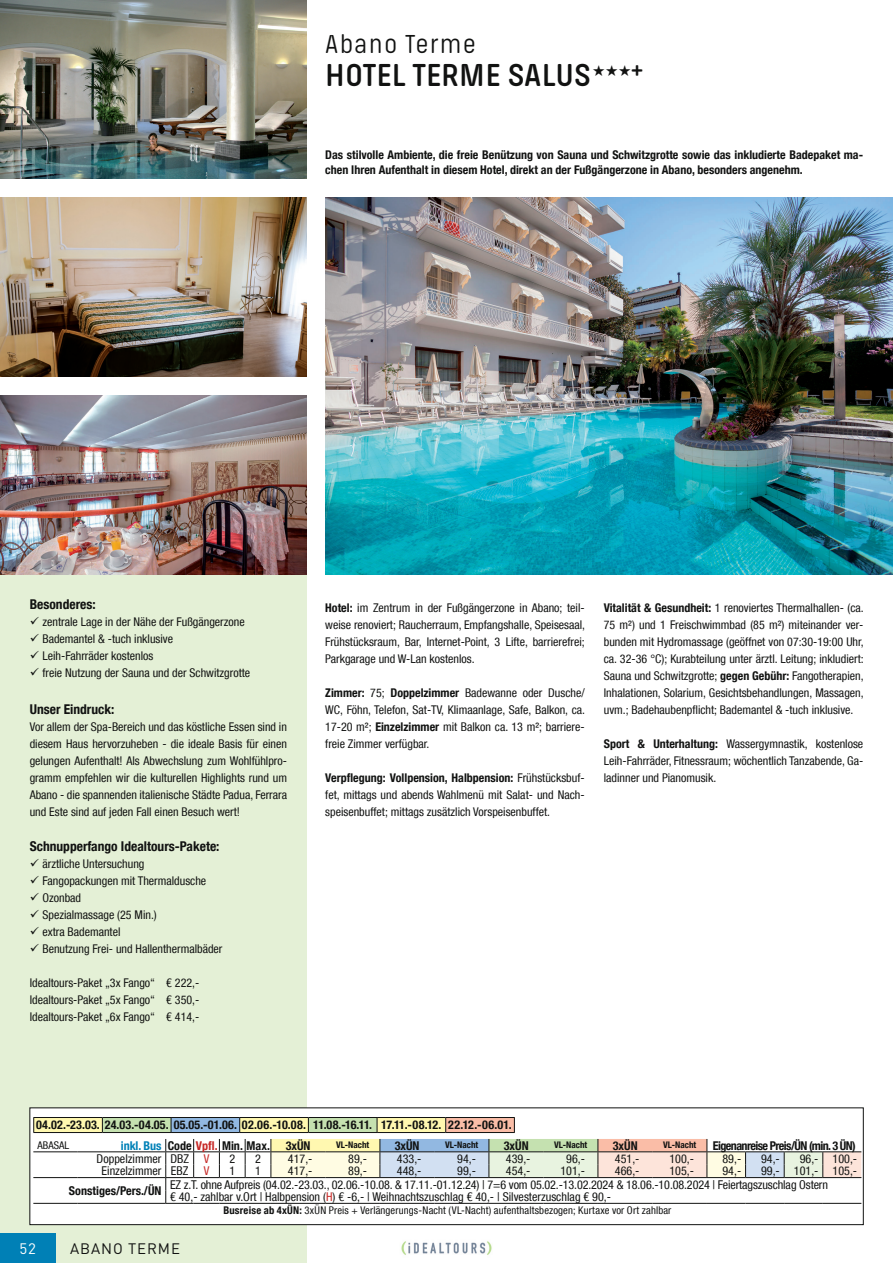
<style>
.page{position:relative;width:893px;height:1263px;background:#fff}
.page>*{position:absolute;margin:0;border:0;box-sizing:border-box;transform-origin:0 0}
.Reisetitel_Hotel{font:600 33px "Pilcrow Soft";letter-spacing:.005em;color:#111211}
.Ort{font:27px "Pilcrow Soft";letter-spacing:.045em;color:#111211}
.Kapitel{font:15px "DINOT";letter-spacing:.06em;color:#111211}
.t1{font:15px "DINOT";color:#fff}
.Ueberschrift4{font:700 condensed 13.5px "Helvetica Neue LT Com";color:#111211}
.Normaltext_schwarz_Tabelle{font:700 condensed 13.5px "Helvetica Neue LT Com";color:#111211}
.t2{font:condensed 12.15px/12.5px "Helvetica Neue LT Com";color:#111211}
.t3{font:700 condensed 12.15px "Helvetica Neue LT Com";letter-spacing:.02em;color:#111211}
.t4{font:700 condensed 12.15px "Helvetica Neue LT Com";color:#111211}
.t5{font:700 condensed 12.15px "Helvetica Neue LT Com";letter-spacing:-.05em;color:#111211}
.t6{font:condensed 12.15px "Helvetica Neue LT Com";color:#c62826}
.Normaltext_schwarz{font:condensed 12px/17px "Helvetica Neue LT Com";color:#111211;text-align:justify}
.Normaltext_schwarz_Tabelle-2{font:condensed 12px/17px "Helvetica Neue LT Com";color:#111211;text-align:justify}
.Einleitetext{font:700 condensed 12px/15.8px "Helvetica Neue LT Com";color:#111211}
.t7{font:condensed 10.65px "Helvetica Neue LT Com";letter-spacing:.015em;color:#111211}
.t8{font:700 condensed 9.15px "Helvetica Neue LT Com";color:#111211}
.s1{font-weight:700}
.s2{color:#0081b7}
.s3{color:#c62826}
</style>
<div class="page">
<div style="left:0;top:574px;width:306px;height:689px;background:#e4f0d6"></div>
<svg style="left:32px;top:1110px;width:829px;height:113px"></svg>
<div style="left:30px;top:1108px;width:833px;height:117px;border:1px solid #111211"></div>
<img style="left:401px;top:1241px;width:91px;height:14px">
<div style="left:0;top:1233px;width:55px;height:30px;background:#0080b6"></div>
<img style="left:0;top:0;width:306px;height:179px">
<img style="left:325px;top:198px;width:568px;height:376px">
<img style="left:0;top:395px;width:306px;height:179px">
<img style="left:0;top:198px;width:306px;height:178px">
<p class="Ort" style="left:325px;top:31px;width:152px">Abano Terme</p>
<p class="Reisetitel_Hotel" style="left:325px;top:59px;width:320px">HOTEL TERME SALUS <sup>+</sup></p>
<p class="Einleitetext" style="left:325px;top:147px;width:539px">Das stilvolle Ambiente, die freie Benützung von Sauna und Schwitzgrotte sowie das inkludierte Badepaket ma&shy;chen Ihren Aufenthalt in diesem Hotel, direkt an der Fußgängerzone in Abano, besonders angenehm.</p>
<p class="Normaltext_schwarz_Tabelle" style="left:30px;top:596px;width:67px">Besonderes:</p>
<p class="Normaltext_schwarz" style="left:43px;top:613px;width:204px">zentrale Lage in der Nähe der Fußgängerzone</p>
<p class="Normaltext_schwarz" style="left:43px;top:630px;width:132px">Bademantel &amp; -tuch inklusive</p>
<p class="Normaltext_schwarz" style="left:43px;top:647px;width:112px">Leih-Fahrräder kostenlos</p>
<p class="Normaltext_schwarz" style="left:43px;top:664px;width:209px">freie Nutzung der Sauna und der Schwitzgrotte</p>
<p class="Ueberschrift4" style="left:30px;top:701px;width:86px">Unser Eindruck:</p>
<p class="Normaltext_schwarz_Tabelle-2" style="left:30px;top:718px;width:259px">Vor allem der Spa-Bereich und das köstliche Essen sind in diesem Haus hervorzuheben - die ideale Basis für einen gelungen Aufenthalt! Als Abwechslung zum Wohlfühlpro&shy;gramm empfehlen wir die kulturellen Highlights rund um Abano - die spannenden italienische Städte Padua, Ferrara und Este sind auf jeden Fall einen Besuch wert!</p>
<p class="Ueberschrift4" style="left:30px;top:838px;width:191px">Schnupperfango Idealtours-Pakete:</p>
<p class="Normaltext_schwarz" style="left:43px;top:855px;width:103px">ärztliche Untersuchung</p>
<p class="Normaltext_schwarz" style="left:43px;top:872px;width:165px">Fangopackungen mit Thermaldusche</p>
<p class="Normaltext_schwarz" style="left:43px;top:889px;width:40px">Ozonbad</p>
<p class="Normaltext_schwarz" style="left:43px;top:906px;width:116px">Spezialmassage (25 Min.)</p>
<p class="Normaltext_schwarz" style="left:43px;top:923px;width:79px">extra Bademantel</p>
<p class="Normaltext_schwarz" style="left:43px;top:940px;width:181px">Benutzung Frei- und Hallenthermalbäder</p>
<p class="Normaltext_schwarz" style="left:30px;top:974px;width:171px">Idealtours-Paket „3x Fango“ € 222,-</p>
<p class="Normaltext_schwarz" style="left:30px;top:991px;width:171px">Idealtours-Paket „5x Fango“ € 350,-</p>
<p class="Normaltext_schwarz" style="left:30px;top:1008px;width:171px">Idealtours-Paket „6x Fango“ € 414,-</p>
<p class="Normaltext_schwarz" style="left:325px;top:599px;width:261px"><span class="s1">Hotel:</span> im Zentrum in der Fußgängerzone in Abano; teil&shy;weise renoviert; Raucherraum, Empfangshalle, Speisesaal, Frühstücksraum, Bar, Internet-Point, 3 Lifte, barrierefrei; Parkgarage und W-Lan kostenlos.</p>
<p class="Normaltext_schwarz" style="left:325px;top:684px;width:261px"><span class="s1">Zimmer:</span> 75; <span class="s1">Doppelzimmer</span> Badewanne oder Dusche/ WC, Föhn, Telefon, Sat-TV, Klimaanlage, Safe, Balkon, ca.<br>17-20 m²; <span class="s1">Einzelzimmer</span> mit Balkon ca. 13 m²; barriere&shy;freie Zimmer verfügbar.</p>
<p class="Normaltext_schwarz" style="left:325px;top:770px;width:261px"><span class="s1">Verpflegung: Vollpension, Halbpension:</span> Frühstücksbuf&shy;fet, mittags und abends Wahlmenü mit Salat- und Nach&shy;speisenbuffet; mittags zusätzlich Vorspeisenbuffet.</p>
<p class="Normaltext_schwarz" style="left:604px;top:599px;width:261px"><span class="s1">Vitalität &amp; Gesundheit:</span> 1 renoviertes Thermalhallen- (ca.<br>75 m²) und 1 Freischwimmbad (85 m²) miteinander ver&shy;bunden mit Hydromassage (geöffnet von 07:30-19:00 Uhr, ca. 32-36 °C); Kurabteilung unter ärztl. Leitung; inkludiert:<br>Sauna und Schwitzgrotte; <span class="s1">gegen Gebühr:</span> Fangotherapien, Inhalationen, Solarium, Gesichtsbehandlungen, Massagen, uvm.; Badehaubenpflicht; Bademantel &amp; -tuch inklusive.</p>
<p class="Normaltext_schwarz" style="left:604px;top:735px;width:261px"><span class="s1">Sport &amp; Unterhaltung:</span> Wassergymnastik, kostenlose Leih-Fahrräder, Fitnessraum; wöchentlich Tanzabende, Ga&shy;ladinner und Pianomusik.</p>
<p class="t3" style="left:36px;top:1118px;width:477px">04.02.-23.03. 24.03.-04.05. 05.05.-01.06. 02.06.-10.08. 11.08.-16.11. 17.11.-08.12. 22.12.-06.01.</p>
<p class="t7" style="left:38px;top:1139px;width:33px">ABASAL</p>
<p class="t4" style="left:121px;top:1138px;width:150px"><span class="s2">inkl. Bus</span> Code <span class="s3">Vpfl.</span> Min. Max.</p>
<p class="t4" style="left:286px;top:1138px;width:26px">3xÜN</p>
<p class="t8" style="left:336px;top:1140px;width:35px">VL-Nacht</p>
<p class="t4" style="left:395px;top:1138px;width:26px">3xÜN</p>
<p class="t8" style="left:445px;top:1140px;width:35px">VL-Nacht</p>
<p class="t4" style="left:504px;top:1138px;width:26px">3xÜN</p>
<p class="t8" style="left:554px;top:1140px;width:35px">VL-Nacht</p>
<p class="t4" style="left:613px;top:1138px;width:26px">3xÜN</p>
<p class="t8" style="left:663px;top:1140px;width:35px">VL-Nacht</p>
<p class="t5" style="left:713px;top:1138px;width:144px">Eigenanreise Preis/ÜN (min. 3 ÜN)</p>
<p class="t2" style="left:97px;top:1152px;width:114px">Doppelzimmer DBZ <span class="s3">V</span></p>
<p class="t2" style="left:229px;top:1152px;width:7px">2</p>
<p class="t2" style="left:255px;top:1152px;width:7px">2</p>
<p class="t2" style="left:288px;top:1152px;width:26px">417,-</p>
<p class="t2" style="left:348px;top:1152px;width:20px">89,-</p>
<p class="t2" style="left:397px;top:1152px;width:26px">433,-</p>
<p class="t2" style="left:457px;top:1152px;width:20px">94,-</p>
<p class="t2" style="left:506px;top:1152px;width:26px">439,-</p>
<p class="t2" style="left:566px;top:1152px;width:20px">96,-</p>
<p class="t2" style="left:615px;top:1152px;width:26px">451,-</p>
<p class="t2" style="left:669px;top:1152px;width:26px">100,-</p>
<p class="t2" style="left:722px;top:1152px;width:20px">89,-</p>
<p class="t2" style="left:761px;top:1152px;width:20px">94,-</p>
<p class="t2" style="left:800px;top:1152px;width:59px">96,- 100,-</p>
<p class="t2" style="left:102px;top:1164px;width:88px">Einzelzimmer EBZ</p>
<p class="t6" style="left:204px;top:1164px;width:7px">V</p>
<p class="t2" style="left:229px;top:1164px;width:7px">1</p>
<p class="t2" style="left:255px;top:1164px;width:7px">1</p>
<p class="t2" style="left:288px;top:1164px;width:26px">417,-</p>
<p class="t2" style="left:348px;top:1164px;width:20px">89,-</p>
<p class="t2" style="left:397px;top:1164px;width:26px">448,-</p>
<p class="t2" style="left:457px;top:1164px;width:20px">99,-</p>
<p class="t2" style="left:506px;top:1164px;width:26px">454,-</p>
<p class="t2" style="left:560px;top:1164px;width:26px">101,-</p>
<p class="t2" style="left:615px;top:1164px;width:26px">466,-</p>
<p class="t2" style="left:669px;top:1164px;width:26px">105,-</p>
<p class="t2" style="left:722px;top:1164px;width:20px">94,-</p>
<p class="t2" style="left:761px;top:1164px;width:98px">99,- 101,- 105,-</p>
<p class="t4" style="left:69px;top:1183px;width:94px">Sonstiges/Pers./ÜN</p>
<p class="t2" style="left:170px;top:1178px;width:659px">EZ z.T. ohne Aufpreis (04.02.-23.03., 02.06.-10.08. &amp; 17.11.-01.12.24) | 7=6 vom 05.02.-13.02.2024 &amp; 18.06.-10.08.2024 | Feiertagszuschlag Ostern € 40,- zahlbar v.Ort | Halbpension (<span class="s3">H</span>) € -6,- | Weihnachtszuschlag € 40,- | Silvesterzuschlag € 90,-</p>
<p class="t7" style="left:223px;top:1204px;width:450px"><span class="s1">Busreise ab 4xÜN:</span> 3xÜN Preis + Verlängerungs-Nacht (VL-Nacht) aufenthaltsbezogen; Kurtaxe vor Ort zahlbar</p>
<p class="t1" style="left:19px;top:1237px;width:18px">52</p>
<p class="Kapitel" style="left:70px;top:1237px;width:111px">ABANO TERME</p>
</div>
